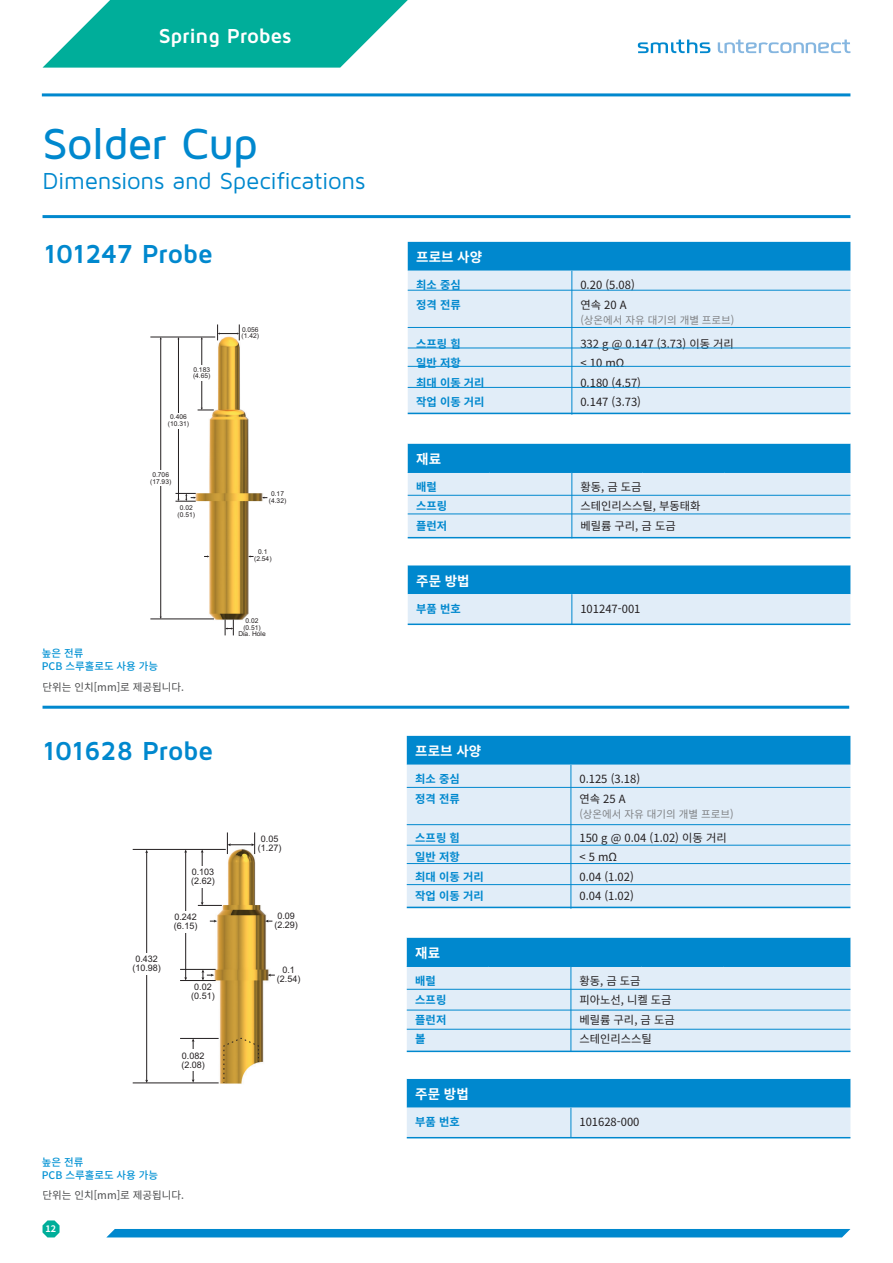
<style>
.page{position:relative;width:893px;height:1263px;background:#fff}
.page>*{position:absolute;margin:0;border:0;box-sizing:border-box;transform-origin:0 0}
.t1{font:500 45px "Maven Pro";letter-spacing:-.025em;color:#0088ce}
.t2{font:700 27px "Maven Pro";letter-spacing:-.015em;color:#0088ce}
.t3{font:24px "Maven Pro";letter-spacing:-.015em;color:#0088ce}
.t4{font:700 21px "Maven Pro";letter-spacing:-.015em;color:#fff}
.t5{font:700 13.5px "Noto Sans CJK";color:#fff}
.t6{font:11.25px/19.5px "Noto Sans CJK";color:#231f20}
.t7{font:700 11.25px/19.5px "Noto Sans CJK";color:#0088ce}
.t8{font:10.5px "Noto Sans CJK";color:#4b4c4d}
.t9{font:10.5px "Noto Sans CJK";color:#808285}
.t10{font:500 10.5px/13.5px "Noto Sans CJK";color:#0693d4}
.t11{font:9px/9px "Arial";color:#231f20;text-align:center}
.t12{font:700 9px "Noto Sans CJK";color:#fff}
.t13{font:6.6px/6.6px "Arial";color:#231f20;text-align:center}
</style>
<div class="page">
<svg style="left:43px;top:0;width:365px;height:68px"></svg>
<svg style="left:638px;top:40px;width:72px;height:13px"></svg>
<svg style="left:718px;top:40px;width:132px;height:13px"></svg>
<svg style="left:43px;top:1220px;width:17px;height:17px"></svg>
<div style="left:107px;top:1229px;width:743px;height:8px;background:#0088ce"></div>
<hr style="left:42px;top:93px;width:808px;height:3px;background:#0088ce">
<hr style="left:43px;top:706px;width:806px;height:3px;background:#0088ce">
<hr style="left:43px;top:215px;width:807px;height:3px;background:#0088ce">
<img style="left:150px;top:336px;width:118px;height:300px">
<hr style="left:160px;top:339px;width:1px;height:278px;background:#231f20">
<hr style="left:178px;top:339px;width:1px;height:160px;background:#231f20">
<hr style="left:150px;top:337px;width:65px;height:1px;background:#231f20">
<hr style="left:150px;top:619px;width:64px;height:1px;background:#231f20">
<svg style="left:217px;top:324px;width:23px;height:16px"></svg>
<div style="left:150px;top:470px;width:21px;height:16px;background:#fff"></div>
<svg style="left:225px;top:619px;width:9px;height:16px"></svg>
<div style="left:168px;top:413px;width:21px;height:16px;background:#fff"></div>
<hr style="left:201px;top:339px;width:1px;height:69px;background:#231f20">
<svg style="left:198px;top:407px;width:16px;height:4px"></svg>
<div style="left:192px;top:365px;width:20px;height:16px;background:#fff"></div>
<svg style="left:248px;top:555px;width:6px;height:2px"></svg>
<svg style="left:175px;top:493px;width:21px;height:9px"></svg>
<div style="left:408px;top:242px;width:442px;height:29px;background:#0088ce"></div>
<svg style="left:408px;top:271px;width:442px;height:352px;background:#beddf1"></svg>
<svg style="left:408px;top:415px;width:442px;height:150px"></svg>
<hr style="left:572px;top:271px;width:1px;height:144px;background:#0088ce">
<hr style="left:408px;top:472px;width:82px;height:1px;background:#0088ce">
<hr style="left:490px;top:472px;width:82px;height:1px;background:#0088ce">
<hr style="left:572px;top:472px;width:71px;height:1px;background:#0088ce">
<hr style="left:572px;top:473px;width:1px;height:65px;background:#0088ce">
<hr style="left:643px;top:472px;width:82px;height:1px;background:#0088ce">
<hr style="left:725px;top:472px;width:125px;height:1px;background:#0088ce">
<hr style="left:572px;top:594px;width:1px;height:30px;background:#0088ce">
<hr style="left:408px;top:327px;width:442px;height:1px;background:#0088ce">
<hr style="left:408px;top:348px;width:442px;height:1px;background:#0088ce">
<hr style="left:408px;top:366px;width:442px;height:1px;background:#0088ce">
<hr style="left:408px;top:387px;width:442px;height:1px;background:#0088ce">
<hr style="left:408px;top:495px;width:442px;height:1px;background:#0088ce">
<hr style="left:408px;top:514px;width:442px;height:1px;background:#0088ce">
<hr style="left:408px;top:290px;width:442px;height:1px;background:#0088ce">
<hr style="left:408px;top:413px;width:442px;height:1px;background:#0088ce">
<hr style="left:408px;top:537px;width:442px;height:1px;background:#0088ce">
<hr style="left:408px;top:623px;width:442px;height:2px;background:#0088ce">
<img style="left:132px;top:832px;width:141px;height:252px">
<hr style="left:146px;top:852px;width:1px;height:229px;background:#231f20">
<hr style="left:185px;top:852px;width:1px;height:126px;background:#231f20">
<hr style="left:133px;top:849px;width:93px;height:1px;background:#231f20">
<hr style="left:133px;top:1083px;width:86px;height:1px;background:#231f20">
<svg style="left:227px;top:832px;width:28px;height:22px"></svg>
<div style="left:133px;top:953px;width:28px;height:22px;background:#fff"></div>
<hr style="left:180px;top:980px;width:36px;height:1px;background:#231f20">
<hr style="left:180px;top:1038px;width:39px;height:1px;background:#231f20">
<hr style="left:180px;top:969px;width:36px;height:1px;background:#231f20">
<div style="left:172px;top:911px;width:28px;height:22px;background:#fff"></div>
<hr style="left:202px;top:852px;width:1px;height:51px;background:#231f20">
<svg style="left:201px;top:849px;width:3px;height:4px"></svg>
<svg style="left:198px;top:902px;width:24px;height:4px"></svg>
<svg style="left:202px;top:969px;width:12px;height:11px"></svg>
<svg style="left:268px;top:974px;width:7px;height:2px"></svg>
<svg style="left:210px;top:920px;width:7px;height:2px"></svg>
<svg style="left:265px;top:920px;width:7px;height:2px"></svg>
<hr style="left:193px;top:1041px;width:1px;height:39px;background:#231f20">
<svg style="left:192px;top:1038px;width:3px;height:4px"></svg>
<svg style="left:192px;top:1079px;width:3px;height:4px"></svg>
<svg style="left:224px;top:1038px;width:35px;height:45px"></svg>
<div style="left:179px;top:1050px;width:28px;height:21px;background:#fff"></div>
<div style="left:189px;top:867px;width:28px;height:21px;background:#fff"></div>
<div style="left:407px;top:736px;width:443px;height:29px;background:#0088ce"></div>
<svg style="left:407px;top:765px;width:443px;height:372px;background:#beddf1"></svg>
<svg style="left:407px;top:909px;width:443px;height:170px;fill:#e1edf8"></svg>
<hr style="left:571px;top:765px;width:1px;height:144px;background:#0088ce">
<hr style="left:407px;top:966px;width:82px;height:1px;background:#0088ce">
<hr style="left:489px;top:966px;width:82px;height:1px;background:#0088ce">
<hr style="left:571px;top:966px;width:71px;height:1px;background:#0088ce">
<hr style="left:571px;top:967px;width:1px;height:85px;background:#0088ce">
<hr style="left:642px;top:966px;width:82px;height:1px;background:#0088ce">
<hr style="left:724px;top:966px;width:126px;height:1px;background:#0088ce">
<hr style="left:571px;top:1108px;width:1px;height:30px;background:#0088ce">
<hr style="left:407px;top:824px;width:443px;height:1px;background:#0088ce">
<hr style="left:407px;top:845px;width:443px;height:1px;background:#0088ce">
<hr style="left:407px;top:863px;width:443px;height:1px;background:#0088ce">
<hr style="left:407px;top:884px;width:443px;height:1px;background:#0088ce">
<hr style="left:407px;top:989px;width:443px;height:1px;background:#0088ce">
<hr style="left:407px;top:1010px;width:443px;height:1px;background:#0088ce">
<hr style="left:407px;top:1029px;width:443px;height:1px;background:#0088ce">
<hr style="left:407px;top:787px;width:443px;height:1px;background:#0088ce">
<hr style="left:407px;top:907px;width:443px;height:1px;background:#0088ce">
<hr style="left:407px;top:1050px;width:443px;height:2px;background:#0088ce">
<hr style="left:407px;top:1137px;width:443px;height:1px;background:#0088ce">
<h3 class="t4" style="left:159px;top:22px;width:134px">Spring Probes</h3>
<h1 class="t1" style="left:43px;top:115px;width:217px">Solder Cup</h1>
<h3 class="t3" style="left:43px;top:166px;width:324px">Dimensions and Specifications</h3>
<h2 class="t2" style="left:44px;top:237px;width:171px">101247 Probe</h2>
<p class="t13" style="left:193px;top:366px;width:19px;text-align:left">0.183 (4.65)</p>
<p class="t13" style="left:168px;top:414px;width:23px">0.406 (10.31)</p>
<p class="t13" style="left:150px;top:471px;width:23px">0.706 (17.93)</p>
<p class="t13" style="left:178px;top:504px;width:19px">0.02 (0.51)</p>
<p class="t10" style="left:42px;top:646px;width:118px">높은 전류<br>PCB 스루홀로도 사용 가능</p>
<p class="t8" style="left:43px;top:681px;width:143px">단위는 인치[mm]로 제공됩니다.</p>
<h2 class="t2" style="left:43px;top:733px;width:172px">101628 Probe</h2>
<p class="t13" style="left:242px;top:326px;width:19px;text-align:left">0.056 (1.42)</p>
<p class="t13" style="left:269px;top:491px;width:19px">0.17 (4.32)</p>
<p class="t13" style="left:254px;top:548px;width:19px">0.1 (2.54)</p>
<p class="t13" style="left:238px;top:617px;width:29px">0.02 (0.51)<br>Dia. Hole</p>
<p class="t11" style="left:132px;top:954px;width:30px">0.432 (10.98)</p>
<p class="t11" style="left:191px;top:868px;width:25px;text-align:left">0.103 (2.62)</p>
<p class="t11" style="left:174px;top:913px;width:25px;text-align:left">0.242 (6.15)</p>
<p class="t11" style="left:191px;top:983px;width:25px">0.02 (0.51)</p>
<p class="t11" style="left:181px;top:1051px;width:25px;text-align:left">0.082 (2.08)</p>
<p class="t11" style="left:258px;top:835px;width:25px">0.05 (1.27)</p>
<p class="t11" style="left:274px;top:911px;width:25px">0.09 (2.29)</p>
<p class="t11" style="left:277px;top:965px;width:25px">0.1 (2.54)</p>
<p class="t10" style="left:42px;top:1155px;width:118px">높은 전류<br>PCB 스루홀로도 사용 가능</p>
<p class="t8" style="left:43px;top:1189px;width:143px">단위는 인치[mm]로 제공됩니다.</p>
<p class="t12" style="left:45px;top:1224px;width:12px">12</p>
<p class="t5" style="left:416px;top:250px;width:67px">프로브 사양</p>
<p class="t7" style="left:416px;top:275px;width:46px">최소 중심 정격 전류</p>
<p class="t7" style="left:416px;top:334px;width:70px">스프링 힘<br>일반 저항<br>최대 이동 거리 작업 이동 거리</p>
<p class="t6" style="left:580px;top:275px;width:56px">0.20 (5.08) 연속 20 A</p>
<p class="t9" style="left:580px;top:314px;width:156px">(상온에서 자유 대기의 개별 프로브)</p>
<p class="t6" style="left:580px;top:334px;width:155px">332 g @ 0.147 (3.73) 이동 거리 &lt; 10 mΩ<br>0.180 (4.57)<br>0.147 (3.73)</p>
<p class="t5" style="left:416px;top:451px;width:26px">재료</p>
<p class="t7" style="left:416px;top:477px;width:33px">배럴 스프링 플런저</p>
<p class="t6" style="left:580px;top:477px;width:122px">황동, 금 도금 스테인리스스틸, 부동태화 베릴륨 구리, 금 도금</p>
<p class="t5" style="left:416px;top:573px;width:55px">주문 방법</p>
<p class="t7" style="left:416px;top:599px;width:46px">부품 번호</p>
<p class="t6" style="left:580px;top:599px;width:62px">101247-001</p>
<p class="t5" style="left:415px;top:744px;width:67px">프로브 사양</p>
<p class="t7" style="left:415px;top:769px;width:46px">최소 중심 정격 전류</p>
<p class="t7" style="left:415px;top:828px;width:70px">스프링 힘<br>일반 저항<br>최대 이동 거리 작업 이동 거리</p>
<p class="t6" style="left:579px;top:769px;width:62px">0.125 (3.18) 연속 25 A</p>
<p class="t9" style="left:579px;top:808px;width:156px">(상온에서 자유 대기의 개별 프로브)</p>
<p class="t6" style="left:579px;top:828px;width:149px">150 g @ 0.04 (1.02) 이동 거리 &lt; 5 mΩ<br>0.04 (1.02)<br>0.04 (1.02)</p>
<p class="t5" style="left:415px;top:945px;width:26px">재료</p>
<p class="t7" style="left:415px;top:971px;width:33px">배럴 스프링 플런저 볼</p>
<p class="t6" style="left:579px;top:971px;width:97px">황동, 금 도금 피아노선, 니켈 도금 베릴륨 구리, 금 도금 스테인리스스틸</p>
<p class="t5" style="left:415px;top:1086px;width:55px">주문 방법</p>
<p class="t7" style="left:415px;top:1112px;width:46px">부품 번호</p>
<p class="t6" style="left:579px;top:1112px;width:62px">101628-000</p>
</div>
